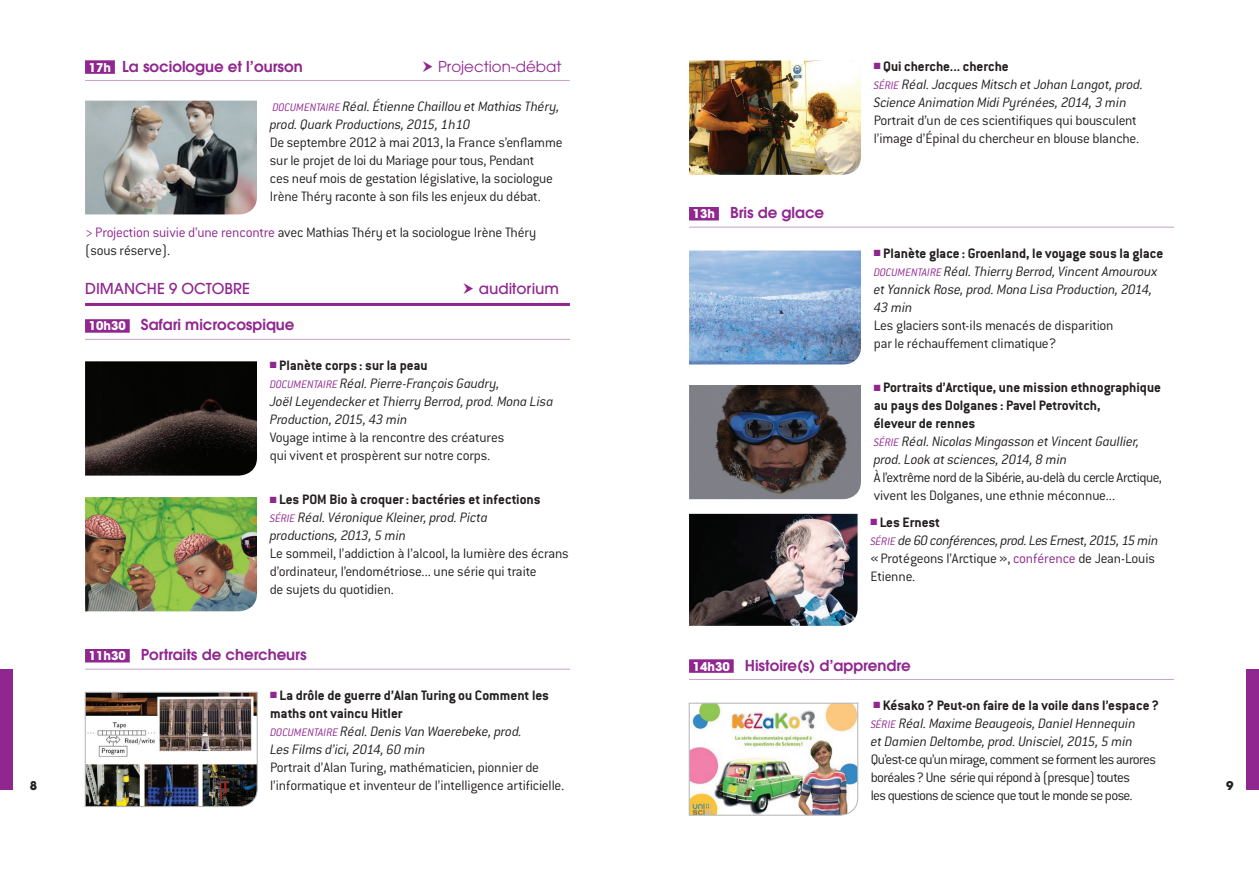
<style>
.page{position:relative;width:1259px;height:893px;background:#fff}
.page>*{position:absolute;margin:0;border:0;box-sizing:border-box;transform-origin:0 0}
.t1{font:300 15px/18px "Conduit ITC";letter-spacing:-.015em;color:#231f20}
.t2{font:15px/18px "Conduit ITC Light Italic Alt";letter-spacing:-.015em;color:#231f20}
.t3{font:700 15px/18px "Conduit ITC";color:#231f20}
.t4{font:300 15px/18px "Conduit ITC";letter-spacing:-.045em;color:#231f20}
.t5{font:600 15px "Avant Garde LT";color:#90268f}
.t6{font:15px "Conduit ITC Light Italic Alt";letter-spacing:-.04em;color:#231f20}
.t7{font:500 15px "Avant Garde LT";color:#90268f}
.t8{font:15px "Avant Garde LT";color:#90268f}
.t9{font:700 12px "Avant Garde LT";color:#231f20}
.s1{font-weight:700;font-size:12px;color:#fff}
.s2{font-size:12px;color:#90268f}
.s3{color:#90268f}
</style>
<div class="page">
<div style="left:0;top:669px;width:13px;height:121px;background:#90268f"></div>
<div style="left:1246px;top:669px;width:13px;height:121px;background:#90268f"></div>
<hr style="left:85px;top:80px;width:485px;height:1px;background:#c7a0c9">
<div style="left:85px;top:60px;width:30px;height:14px;background:#90268f"></div>
<hr style="left:85px;top:303px;width:485px;height:3px;background:#90268f">
<hr style="left:85px;top:339px;width:485px;height:1px;background:#c7a0c9">
<div style="left:85px;top:319px;width:45px;height:14px;background:#90268f"></div>
<hr style="left:85px;top:669px;width:485px;height:1px;background:#c7a0c9">
<div style="left:85px;top:649px;width:45px;height:13px;background:#90268f"></div>
<img style="left:85px;top:100px;width:172px;height:115px">
<img style="left:85px;top:361px;width:172px;height:115px">
<img style="left:85px;top:497px;width:172px;height:114px">
<img style="left:85px;top:692px;width:173px;height:115px">
<hr style="left:689px;top:227px;width:485px;height:1px;background:#c7a0c9">
<div style="left:689px;top:207px;width:30px;height:13px;background:#90268f"></div>
<hr style="left:689px;top:679px;width:485px;height:1px;background:#c7a0c9">
<div style="left:689px;top:659px;width:44px;height:14px;background:#90268f"></div>
<img style="left:689px;top:61px;width:172px;height:114px">
<img style="left:689px;top:250px;width:172px;height:115px">
<img style="left:689px;top:385px;width:172px;height:114px">
<img style="left:689px;top:514px;width:168px;height:112px">
<img style="left:689px;top:703px;width:169px;height:112px">
<p class="t5" style="left:89px;top:56px;width:215px"><span class="s1">17h</span> La sociologue et l’ourson</p>
<p class="t8" style="left:438px;top:57px;width:125px">Projection-débat</p>
<p class="t2" style="left:270px;top:97px;width:291px"><span class="s2">documenta ire</span> Réal. Étienne Chaillou et Mathias Théry, prod. Quark Productions, 2015, 1h10</p>
<p class="t1" style="left:270px;top:133px;width:294px">De septembre 2012 à mai 2013, la France s’enflamme sur le projet de loi du Mariage pour tous, Pendant<br>ces neuf mois de gestation législative, la sociologue Irène Théry raconte à son fils les enjeux du débat.</p>
<p class="t1" style="left:85px;top:223px;width:453px"><span class="s3">&gt; Projection suivie d’une rencontre</span> avec Mathias Théry et la sociologue Irène Théry (sous réserve).</p>
<p class="t7" style="left:85px;top:280px;width:164px">DIMANCHE 9 OCTOBRE</p>
<p class="t7" style="left:479px;top:280px;width:82px">AUDITORIUM</p>
<p class="t5" style="left:89px;top:315px;width:207px"><span class="s1">10h30</span> Safari microcospique</p>
<p class="t3" style="left:270px;top:356px;width:159px"><span class="s3">■</span> Planète corps : sur la peau</p>
<p class="t2" style="left:270px;top:374px;width:285px"><span class="s2">documenta ire</span> Réal. Pierre-François Gaudry,<br>Joël Leyendecker et Thierry Berrod, prod. Mona Lisa<br>Production, 2015, 43 min</p>
<p class="t1" style="left:270px;top:428px;width:236px">Voyage intime à la rencontre des créatures qui vivent et prospèrent sur notre corps.</p>
<p class="t3" style="left:270px;top:490px;width:272px"><span class="s3">■</span> Les POM Bio à croquer: bactéries et infections</p>
<p class="t2" style="left:270px;top:509px;width:219px"><span class="s2">série</span> Réal. Véronique Kleiner, prod. Picta productions, 2013, 5 min</p>
<p class="t1" style="left:270px;top:545px;width:300px">Le sommeil, l’addiction à l’alcool, la lumière des écrans d’ordinateur, l’endométriose... une série qui traite<br>de sujets du quotidien.</p>
<p class="t5" style="left:693px;top:203px;width:133px"><span class="s1">13h</span> Bris de glace</p>
<p class="t3" style="left:873px;top:57px;width:136px"><span class="s3">■</span> Qui cherche... cherche</p>
<p class="t2" style="left:873px;top:75px;width:271px"><span class="s2">série</span> Réal. Jacques Mitsch et Johan Langot, prod.<br>Science Animation Midi Pyrénées, 2014, 3 min</p>
<p class="t1" style="left:873px;top:111px;width:267px">Portrait d’un de ces scientifiques qui bousculent l’image d’Épinal du chercheur en blouse blanche.</p>
<p class="t3" style="left:873px;top:244px;width:291px"><span class="s3">■</span> Planète glace : Groenland, le voyage sous la glace</p>
<p class="t2" style="left:873px;top:262px;width:285px"><span class="s2">documenta ire</span> Réal. Thierry Berrod, Vincent Amouroux et Yannick Rose, prod. Mona Lisa Production, 2014,<br>43 min</p>
<p class="t1" style="left:873px;top:316px;width:241px">Les glaciers sont-ils menacés de disparition par le réchauffement climatique?</p>
<p class="t3" style="left:873px;top:378px;width:289px"><span class="s3">■</span> Portraits d’Arctique, une mission ethnographique au pays des Dolganes : Pavel Petrovitch,<br>éleveur de rennes</p>
<p class="t2" style="left:873px;top:432px;width:267px"><span class="s2">série</span> Réal. Nicolas Mingasson et Vincent Gaullier, prod. Look at sciences, 2014, 8 min</p>
<p class="t1" style="left:873px;top:468px;width:290px">À l’extrême nord de la Sibérie, au-delà du cercle Arctique, vivent les Dolganes, une ethnie méconnue...</p>
<p class="t3" style="left:870px;top:513px;width:71px"><span class="s3">■</span> Les Ernest</p>
<p class="t6" style="left:870px;top:532px;width:289px"><span class="s2">série</span> de 60 conférences, prod. Les Ernest, 2015, 15 min</p>
<p class="t1" style="left:870px;top:549px;width:286px">«Protégeons l’Arctique», <span class="s3">conférence</span> de Jean-Louis<br>Etienne.</p>
<p class="t5" style="left:89px;top:645px;width:219px"><span class="s1">11h30</span> Portraits de chercheurs</p>
<p class="t3" style="left:270px;top:686px;width:280px"><span class="s3">■</span> La drôle de guerre d’Alan Turing ou Comment les maths ont vaincu Hitler</p>
<p class="t2" style="left:270px;top:722px;width:253px"><span class="s2">documenta ire</span> Réal. Denis Van Waerebeke, prod.<br>Les Films d’ici, 2014, 60 min</p>
<p class="t1" style="left:270px;top:758px;width:295px">Portrait d’Alan Turing, mathématicien, pionnier de l’informatique et inventeur de l’intelligence artificielle.</p>
<p class="t5" style="left:693px;top:655px;width:219px"><span class="s1">14h30</span> Histoire(s) d’apprendre</p>
<p class="t3" style="left:873px;top:696px;width:287px"><span class="s3">■</span> Késako? Peut-on faire de la voile dans l’espace?</p>
<p class="t2" style="left:870px;top:714px;width:267px"><span class="s2">série</span> Réal. Maxime Beaugeois, Daniel Hennequin et Damien Deltombe, prod. Unisciel, 2015, 5 min</p>
<p class="t4" style="left:870px;top:750px;width:287px">Qu’est-ce qu’un mirage, comment se forment les aurores boréales? Une série qui répond à (presque) toutes<br>les questions de science que tout le monde se pose.</p>
<p class="t9" style="left:30px;top:778px;width:9px">8</p>
<p class="t9" style="left:1226px;top:778px;width:9px">9</p>
</div>
